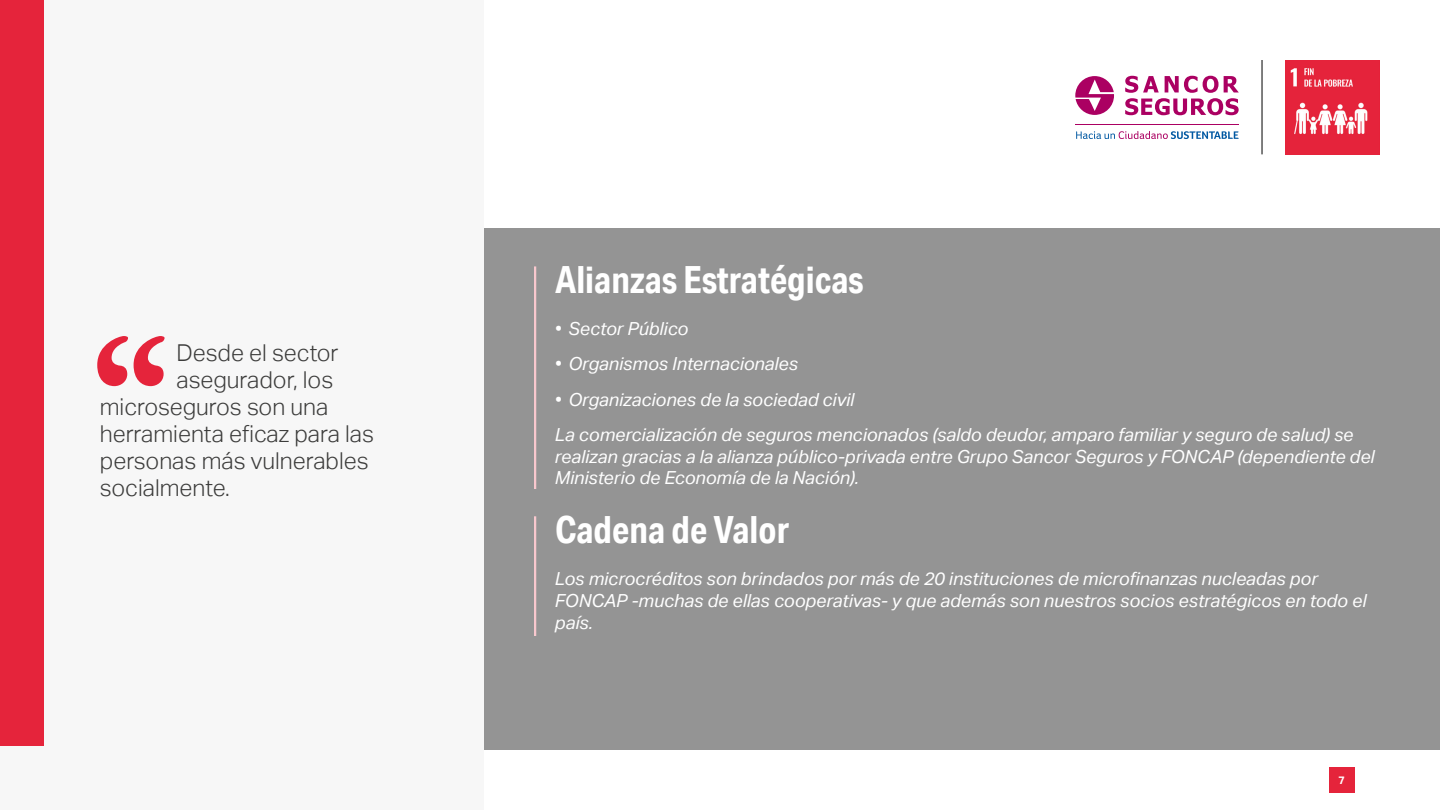
<style>
.page{position:relative;width:1440px;height:810px;background:#fff}
.page>*{position:absolute;margin:0;border:0;box-sizing:border-box;transform-origin:0 0}
.t1{font:700 37.5px "Aktiv Grotesk Cd";color:#fff}
.t2{font:300 23.25px "Aktiv Grotesk";color:#3c3c3b}
.t3{font:italic 18px/21.8px "Aktiv Grotesk";color:#fff}
.t4{font:700 10.88px "Aktiv Grotesk";color:#fff}
</style>
<div class="page">
<img style="left:1285px;top:60px;width:95px;height:95px">
<hr style="left:1262px;top:60px;width:1px;height:94px;background:#000">
<div style="left:1329px;top:767px;width:25px;height:26px;background:#e5243b"></div>
<svg style="left:1075px;top:76px;width:39px;height:39px"></svg>
<svg style="left:1125px;top:76px;width:114px;height:39px"></svg>
<hr style="left:1075px;top:124px;width:164px;height:1px;background:#ab0062">
<svg style="left:1076px;top:131px;width:163px;height:8px"></svg>
<div style="left:0;top:0;width:484px;height:810px;background:#f7f7f7"></div>
<div style="left:0;top:0;width:44px;height:746px;background:#e5243b"></div>
<div style="left:484px;top:228px;width:956px;height:522px;background:#949494"></div>
<hr style="left:534px;top:266px;width:2px;height:223px;background:#f9c8ce">
<svg style="left:97px;top:336px;width:68px;height:50px"></svg>
<hr style="left:534px;top:516px;width:2px;height:120px;background:#f9c8ce">
<p class="t2" style="left:177px;top:339px;width:163px">Desde el sector</p>
<p class="t2" style="left:177px;top:366px;width:158px">asegurador, los</p>
<p class="t2" style="left:100px;top:393px;width:230px">microseguros son una</p>
<p class="t2" style="left:100px;top:420px;width:276px">herramienta eficaz para las</p>
<p class="t2" style="left:100px;top:447px;width:271px">personas más vulnerables</p>
<p class="t2" style="left:100px;top:474px;width:131px">socialmente.</p>
<h1 class="t1" style="left:555px;top:257px;width:310px">Alianzas Estratégicas</h1>
<p class="t3" style="left:555px;top:318px;width:135px">• Sector Público</p>
<p class="t3" style="left:555px;top:353px;width:245px">• Organismos Internacionales</p>
<p class="t3" style="left:555px;top:382px;width:800px;line-height:35.2px">• Organizaciones de la sociedad civil<br>La comercialización de seguros mencionados (saldo deudor, amparo familiar y seguro de salud) se</p>
<p class="t3" style="left:555px;top:446px;width:821px">realizan gracias a la alianza público-privada entre Grupo Sancor Seguros y FONCAP (dependiente del<br>Ministerio de Economía de la Nación).</p>
<h1 class="t1" style="left:555px;top:507px;width:236px">Cadena de Valor</h1>
<p class="t3" style="left:555px;top:568px;width:813px">Los microcréditos son brindados por más de 20 instituciones de microfinanzas nucleadas por<br>FONCAP -muchas de ellas cooperativas- y que además son nuestros socios estratégicos en todo el país.</p>
<p class="t4" style="left:1338px;top:774px;width:8px">7</p>
</div>
